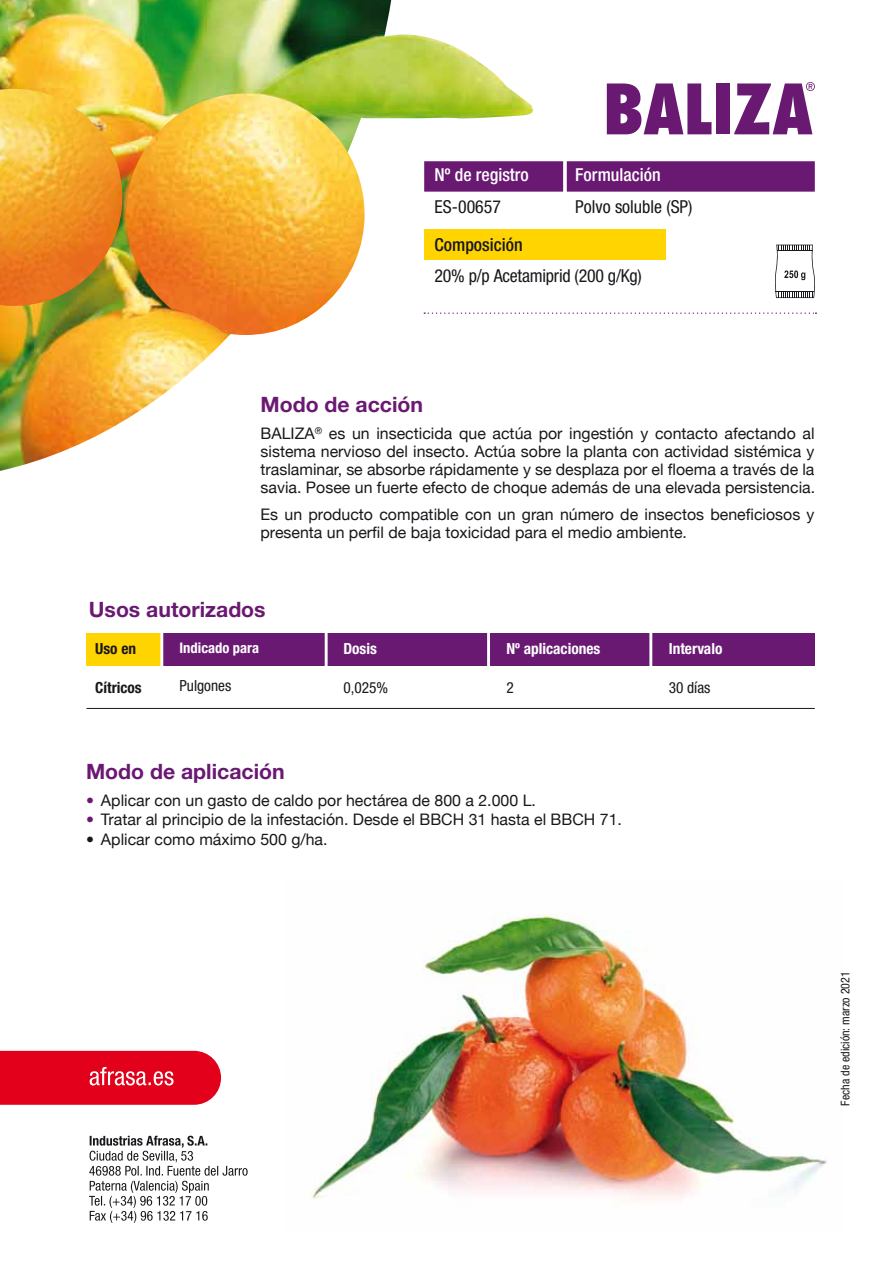
<style>
.page{position:relative;width:893px;height:1263px;background:#fff}
.page>*{position:absolute;margin:0;border:0;box-sizing:border-box;transform-origin:0 0}
.t1{font:800 condensed 67.5px "Futura";color:#6a1973}
.t2{font:700 21.15px "Helvetica Neue LT Pro";color:#6a1973}
.t3{font:condensed 17.85px "Helvetica Neue LT Pro";color:#1a171c}
.t4{font:500 condensed 17.85px "Helvetica Neue LT Pro";color:#fff}
.t5{font:500 condensed 17.85px "Helvetica Neue LT Pro";color:#1a171c}
.t6{font:15.9px/17.9px "Helvetica Neue";color:#1a171c;text-align:justify}
.t7{font:700 condensed 15.3px "Helvetica Neue LT Pro";color:#fff}
.t8{font:condensed 15.3px "Helvetica Neue LT Pro";color:#1a171c}
.t9{font:700 condensed 15.3px "Helvetica Neue LT Pro";color:#1a171c}
.t10{font:700 condensed 14.55px "Helvetica Neue LT Pro";color:#fff}
.t11{font:condensed 12px "Helvetica Neue LT Pro";color:#1a171c}
.s1{color:#6a1973}
</style>
<div class="page">
<img style="left:309px;top:915px;width:518px;height:284px">
<svg style="left:0;top:1051px;width:221px;height:54px;background:#e4122a"></svg>
<svg style="left:89px;top:1136px;width:158px;height:87px"></svg>
<svg style="left:535px;top:313px;width:281px;height:1px"></svg>
<svg style="left:535px;top:161px;width:279px;height:31px;background:#6d1e76"></svg>
<hr style="left:563px;top:160px;width:3px;height:35px;background:#fff">
<div style="left:424px;top:230px;width:242px;height:30px;background:#ffd400"></div>
<svg style="left:775px;top:245px;width:40px;height:53px"></svg>
<svg style="left:806px;top:82px;width:8px;height:9px"></svg>
<div style="left:87px;top:633px;width:77px;height:33px;background:#ffd400"></div>
<div style="left:161px;top:633px;width:654px;height:33px;background:#6a1973"></div>
<hr style="left:87px;top:708px;width:727px;height:1px;background:#1a171c">
<hr style="left:160px;top:632px;width:3px;height:34px;background:#fff">
<hr style="left:325px;top:632px;width:2px;height:34px;background:#fff">
<hr style="left:487px;top:632px;width:3px;height:34px;background:#fff">
<hr style="left:649px;top:632px;width:3px;height:34px;background:#fff">
<img style="left:0;top:0;width:391px;height:471px">
<img style="left:144px;top:35px;width:391px;height:292px">
<img style="left:0;top:89px;width:135px;height:221px">
<img style="left:126px;top:93px;width:238px;height:242px">
<h1 class="t1" style="left:603px;top:63px;width:211px">BALIZA</h1>
<p class="t4" style="left:434px;top:164px;width:96px">Nº de registro</p>
<p class="t4" style="left:575px;top:164px;width:87px">Formulación</p>
<p class="t3" style="left:434px;top:196px;width:68px">ES-00657</p>
<p class="t3" style="left:575px;top:196px;width:119px">Polvo soluble (SP)</p>
<p class="t5" style="left:434px;top:234px;width:90px">Composición</p>
<p class="t3" style="left:434px;top:265px;width:209px">20% p/p Acetamiprid (200 g/Kg)</p>
<h2 class="t2" style="left:260px;top:391px;width:164px">Modo de acción</h2>
<p class="t6" style="left:260px;top:424px;width:556px">BALIZA<sup>®</sup> es un insecticida que actúa por ingestión y contacto afectando al sistema nervioso del insecto. Actúa sobre la planta con actividad sistémica y traslaminar, se absorbe rápidamente y se desplaza por el floema a través de la savia. Posee un fuerte efecto de choque además de una elevada persistencia.</p>
<p class="t6" style="left:260px;top:505px;width:555px">Es un producto compatible con un gran número de insectos beneficiosos y presenta un perfil de baja toxicidad para el medio ambiente.</p>
<h2 class="t2" style="left:89px;top:597px;width:178px">Usos autorizados</h2>
<p class="t9" style="left:95px;top:639px;width:42px">Uso en</p>
<p class="t10" style="left:179px;top:639px;width:81px">Indicado para</p>
<p class="t7" style="left:343px;top:639px;width:35px">Dosis</p>
<p class="t7" style="left:506px;top:639px;width:95px">Nº aplicaciones</p>
<p class="t7" style="left:668px;top:639px;width:55px">Intervalo</p>
<p class="t9" style="left:95px;top:678px;width:48px">Cítricos</p>
<p class="t8" style="left:179px;top:677px;width:53px">Pulgones</p>
<p class="t8" style="left:343px;top:679px;width:46px">0,025%</p>
<p class="t8" style="left:506px;top:679px;width:9px">2</p>
<p class="t8" style="left:668px;top:679px;width:43px">30 días</p>
<h2 class="t2" style="left:86px;top:758px;width:200px">Modo de aplicación</h2>
<p class="t6" style="left:86px;top:791px;width:451px"><span class="s1">•</span> Aplicar con un gasto de caldo por hectárea de 800 a 2.000 L.</p>
<p class="t6" style="left:86px;top:811px;width:537px"><span class="s1">•</span> Tratar al principio de la infestación. Desde el BBCH 31 hasta el BBCH 71.</p>
<p class="t6" style="left:86px;top:830px;width:243px">• Aplicar como máximo 500 g/ha.</p>
<p class="t11" style="left:838px;top:1106px;width:136px;rotate:-90deg">Fecha de edición: marzo 2021</p>
</div>
